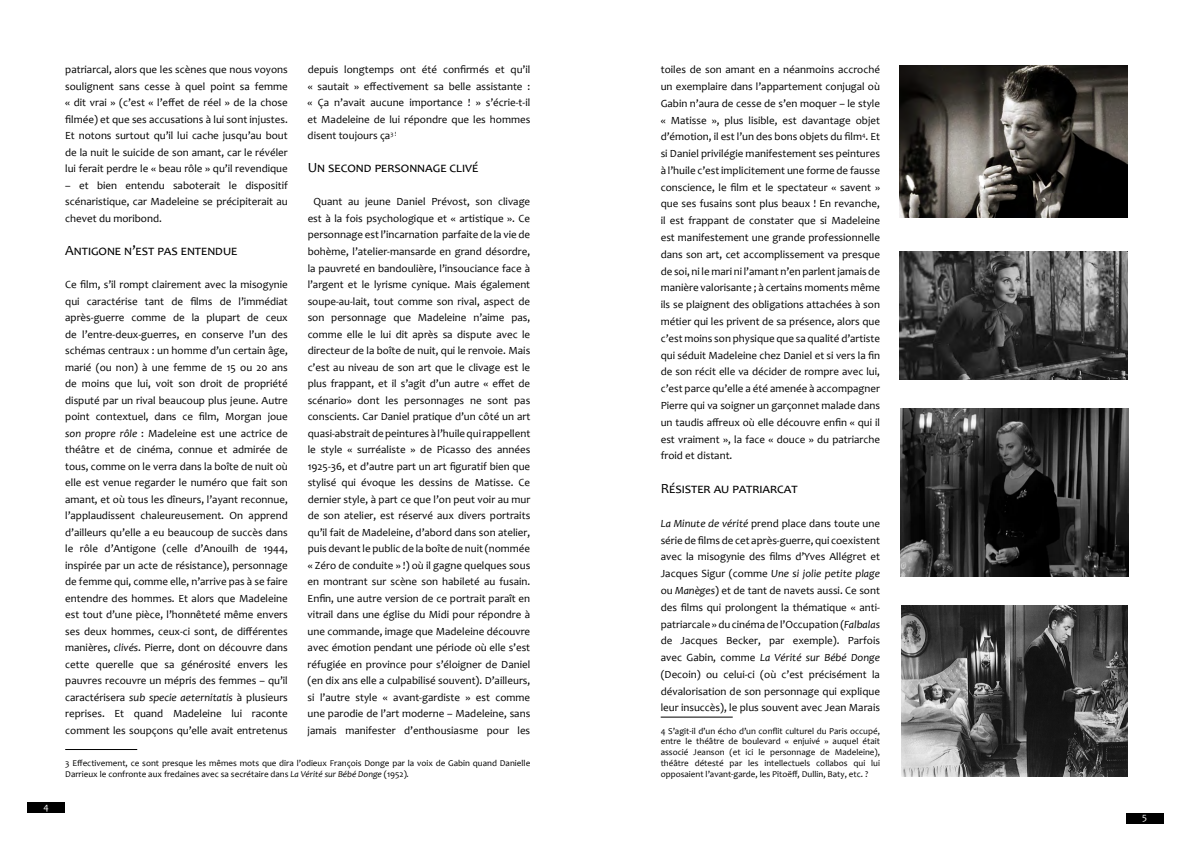
<style>
.page{position:relative;width:1191px;height:842px;background:#fff}
.page>*{position:absolute;margin:0;border:0;box-sizing:border-box;transform-origin:0 0}
.t1{font:14px "Candara";letter-spacing:.02em;color:#000}
.t2{font:14px "Candara";color:#000}
.t3{font:11px/16.5px "Candara";color:#000;text-align:justify}
.t4{font:10px "Candara";color:#fff}
.t5{font:9px/10.8px "Candara";color:#000;text-align:justify}
.s1{font-style:italic}
</style>
<div class="page">
<div style="left:27px;top:802px;width:38px;height:11px;background:#000"></div>
<div style="left:1125px;top:813px;width:38px;height:11px;background:#000"></div>
<hr style="left:660px;top:717px;width:72px;height:1px;background:#000">
<hr style="left:65px;top:749px;width:72px;height:1px;background:#000">
<img style="left:901px;top:605px;width:226px;height:171px">
<img style="left:899px;top:65px;width:228px;height:153px">
<img style="left:899px;top:251px;width:228px;height:129px">
<img style="left:900px;top:409px;width:228px;height:167px">
<p class="t4" style="left:44px;top:800px;width:7px">4</p>
<p class="t3" style="left:308px;top:61px;width:224px">depuis longtemps ont été confirmés et qu’il « sautait » effectivement sa belle assistante : « Ça n’avait aucune importance ! » s’écrie-t-il et Madeleine de lui répondre que les hommes disent toujours ça<sup>3</sup> <sup>!</sup></p>
<p class="t1" style="left:308px;top:159px;width:172px">Un second personnage clivé</p>
<p class="t3" style="left:308px;top:194px;width:224px;text-align:center">Quant au jeune Daniel Prévost, son clivage est à la fois psychologique et « artistique ». Ce personnage est l’incarnation parfaite de la vie de bohème, l’atelier-mansarde en grand désordre, la pauvreté en bandoulière, l’insouciance face à l’argent et le lyrisme cynique. Mais également soupe-au-lait, tout comme son rival, aspect de son personnage que Madeleine n’aime pas, comme elle le lui dit après sa dispute avec le directeur de la boîte de nuit, qui le renvoie. Mais c’est au niveau de son art que le clivage est le plus frappant, et il s’agit d’un autre « effet de scénario» dont les personnages ne sont pas conscients. Car Daniel pratique d’un côté un art quasi-abstrait de peintures à l’huile qui rappellent le style « surréaliste » de Picasso des années 1925-36, et d’autre part un art figuratif bien que stylisé qui évoque les dessins de Matisse. Ce dernier style, à part ce que l’on peut voir au mur de son atelier, est réservé aux divers portraits qu’il fait de Madeleine, d’abord dans son atelier, puis devant le public de la boîte de nuit (nommée « Zéro de conduite » !) où il gagne quelques sous en montrant sur scène son habileté au fusain.<br>Enfin, une autre version de ce portrait paraît en vitrail dans une église du Midi pour répondre à une commande, image que Madeleine découvre avec émotion pendant une période où elle s’est réfugiée en province pour s’éloigner de Daniel (en dix ans elle a culpabilisé souvent). D’ailleurs, si l’autre style « avant-gardiste » est comme une parodie de l’art moderne – Madeleine, sans jamais manifester d’enthousiasme pour les</p>
<p class="t3" style="left:65px;top:61px;width:224px">patriarcal, alors que les scènes que nous voyons soulignent sans cesse à quel point sa femme « dit vrai » (c’est « l’effet de réel » de la chose filmée) et que ses accusations à lui sont injustes.<br>Et notons surtout qu’il lui cache jusqu’au bout de la nuit le suicide de son amant, car le révéler lui ferait perdre le « beau rôle » qu’il revendique</p>
<p class="t3" style="left:65px;top:177px;width:224px">– et bien entendu saboterait le dispositif scénaristique, car Madeleine se précipiterait au chevet du moribond.</p>
<p class="t2" style="left:65px;top:242px;width:174px">Antigone n’est pas entendue</p>
<p class="t3" style="left:65px;top:276px;width:224px">Ce film, s’il rompt clairement avec la misogynie qui caractérise tant de films de l’immédiat après-guerre comme de la plupart de ceux de l’entre-deux-guerres, en conserve l’un des schémas centraux : un homme d’un certain âge, marié (ou non) à une femme de 15 ou 20 ans de moins que lui, voit son droit de propriété disputé par un rival beaucoup plus jeune. Autre point contextuel, dans ce film, Morgan joue <span class="s1">son propre rôle</span> : Madeleine est une actrice de théâtre et de cinéma, connue et admirée de tous, comme on le verra dans la boîte de nuit où elle est venue regarder le numéro que fait son amant, et où tous les dîneurs, l’ayant reconnue, l’applaudissent chaleureusement. On apprend d’ailleurs qu’elle a eu beaucoup de succès dans le rôle d’Antigone (celle d’Anouilh de 1944, inspirée par un acte de résistance), personnage de femme qui, comme elle, n’arrive pas à se faire entendre des hommes. Et alors que Madeleine est tout d’une pièce, l’honnêteté même envers ses deux hommes, ceux-ci sont, de différentes manières, <span class="s1">clivés</span>. Pierre, dont on découvre dans cette querelle que sa générosité envers les pauvres recouvre un mépris des femmes – qu’il caractérisera <span class="s1">sub specie aeternitatis</span> à plusieurs reprises. Et quand Madeleine lui raconte comment les soupçons qu’elle avait entretenus</p>
<p class="t5" style="left:65px;top:757px;width:466px">3 Effectivement, ce sont presque les mêmes mots que dira l’odieux François Donge par la voix de Gabin quand Danielle<br>Darrieux le confronte aux fredaines avec sa secrétaire dans <span class="s1">La Vérité sur Bébé Donge</span> (1952)<span class="s1">.</span></p>
<p class="t3" style="left:660px;top:61px;width:221px;line-height:16.8px">toiles de son amant en a néanmoins accroché un exemplaire dans l’appartement conjugal où Gabin n’aura de cesse de s’en moquer – le style « Matisse », plus lisible, est davantage objet d’émotion, il est l’un des bons objets du film<sup>4</sup>. Et si Daniel privilégie manifestement ses peintures à l’huile c’est implicitement une forme de fausse conscience, le film et le spectateur « savent » que ses fusains sont plus beaux ! En revanche, il est frappant de constater que si Madeleine est manifestement une grande professionnelle dans son art, cet accomplissement va presque de soi, ni le mari ni l’amant n’en parlent jamais de manière valorisante ; à certains moments même ils se plaignent des obligations attachées à son métier qui les privent de sa présence, alors que c’est moins son physique que sa qualité d’artiste qui séduit Madeleine chez Daniel et si vers la fin de son récit elle va décider de rompre avec lui, c’est parce qu’elle a été amenée à accompagner Pierre qui va soigner un garçonnet malade dans un taudis affreux où elle découvre enfin « qui il est vraiment », la face « douce » du patriarche froid et distant.</p>
<p class="t1" style="left:660px;top:480px;width:137px">Résister au patriarcat</p>
<p class="t3" style="left:660px;top:515px;width:221px;line-height:16.8px"><span class="s1">La Minute de vérité</span> prend place dans toute une série de films de cet après-guerre, qui coexistent avec la misogynie des films d’Yves Allégret et Jacques Sigur (comme <span class="s1">Une si jolie petite plage </span>ou <span class="s1">Manèges</span>) et de tant de navets aussi. Ce sont des films qui prolongent la thématique « anti&shy;patriarcale » du cinéma de l’Occupation (<span class="s1">Falbalas </span>de Jacques Becker, par exemple). Parfois avec Gabin, comme <span class="s1">La Vérité sur Bébé Donge </span>(Decoin) ou celui-ci (où c’est précisément la dévalorisation de son personnage qui explique leur insuccès), le plus souvent avec Jean Marais</p>
<p class="t5" style="left:660px;top:725px;width:221px">4 S’agit-il d’un écho d’un conflit culturel du Paris occupé, entre le théâtre de boulevard « enjuivé » auquel était associé Jeanson (et ici le personnage de Madeleine), théâtre détesté par les intellectuels collabos qui lui opposaient l’avant-garde, les Pitoëff, Dullin, Baty, etc. ?</p>
<p class="t4" style="left:1142px;top:811px;width:6px">5</p>
</div>
